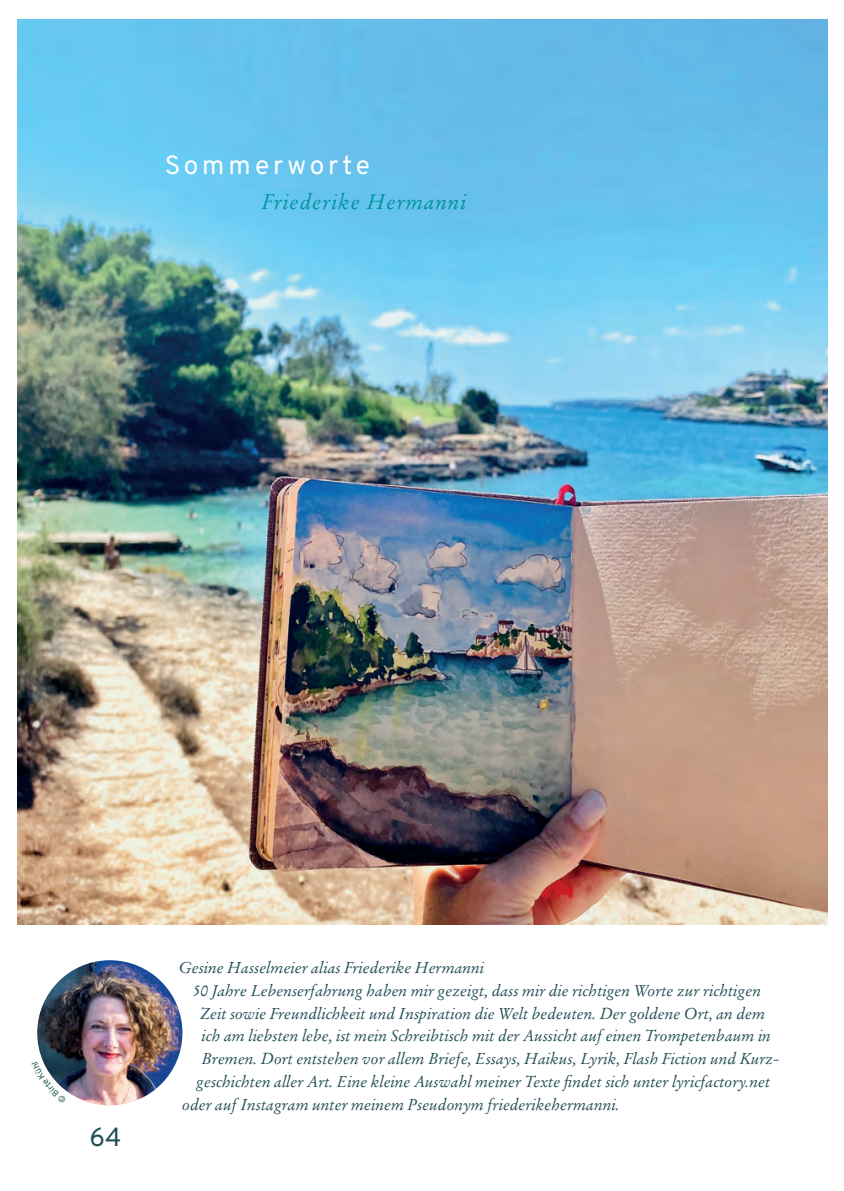
<style>
.page{position:relative;width:844px;height:1191px;background:#fff}
.page>*{position:absolute;margin:0;border:0;box-sizing:border-box;transform-origin:0 0}
.t1{font:26.25px "Overpass";letter-spacing:.145em;color:#fff}
.t2{font:26.25px "Overpass";color:#214e55}
.t3{font:italic 21px "Stempel Garamond LT Pro";letter-spacing:.04em;color:#00929e}
.t4{font:italic 15.75px "Stempel Garamond LT Pro";letter-spacing:-.005em;color:#214e55}
</style>
<div class="page">
<img style="left:17px;top:20px;width:810px;height:904px">
<img style="left:37px;top:960px;width:145px;height:145px;border-radius:73px">
<svg style="left:43px;top:1061px;width:23px;height:30px"></svg>
<h1 class="t1" style="left:165px;top:144px;width:207px">Sommerworte</h1>
<h2 class="t3" style="left:262px;top:188px;width:206px">Friederike Hermanni</h2>
<h1 class="t2" style="left:89px;top:1115px;width:33px">64</h1>
<p class="t4" style="left:179px;top:958px;width:307px">Gesine Hasselmeier alias Friederike Hermanni</p>
<p class="t4" style="left:193px;top:980px;width:569px">50 Jahre Lebenserfahrung haben mir gezeigt, dass mir die richtigen Worte zur richtigen</p>
<p class="t4" style="left:200px;top:1003px;width:566px">Zeit sowie Freundlichkeit und Inspiration die Welt bedeuten. Der goldene Ort, an dem</p>
<p class="t4" style="left:201px;top:1026px;width:571px">ich am liebsten lebe, ist mein Schreibtisch mit der Aussicht auf einen Trompetenbaum in</p>
<p class="t4" style="left:201px;top:1048px;width:579px">Bremen. Dort entstehen vor allem Briefe, Essays, Haikus, Lyrik, Flash Fiction und Kurz-</p>
<p class="t4" style="left:196px;top:1071px;width:575px">geschichten aller Art. Eine kleine Auswahl meiner Texte findet sich unter lyricfactory.net</p>
<p class="t4" style="left:182px;top:1094px;width:438px">oder auf Instagram unter meinem Pseudonym friederikehermanni.</p>
</div>
